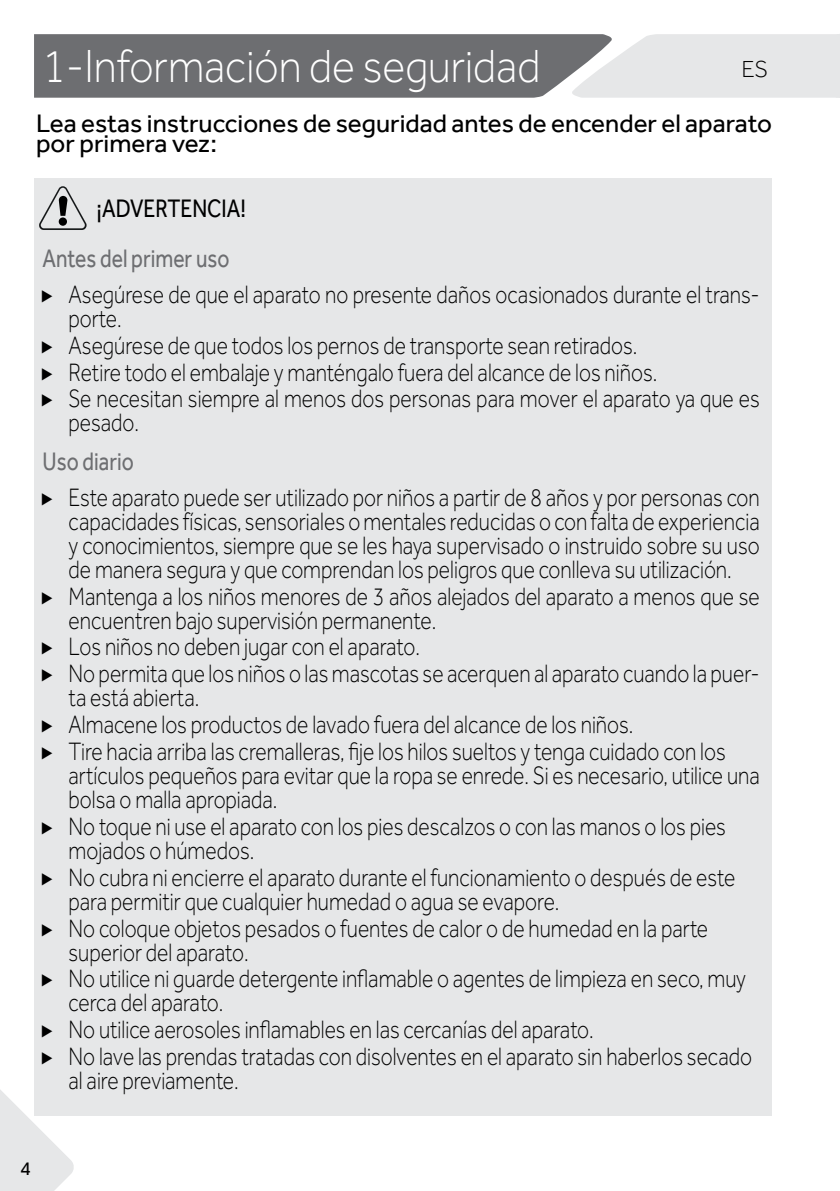
<style>
.page{position:relative;width:840px;height:1191px;background:#fff}
.page>*{position:absolute;margin:0;border:0;box-sizing:border-box;transform-origin:0 0}
.t1{font:300 48px "Effra";color:#fff;scale:.89 1}
.t2{font:300 26px/24px "Effra";color:#000;scale:.81 1}
.t3{font:26px/20px "Effra";color:#000}
.t4{font:26px "Effra";color:#000;scale:.81 1}
.t5{font:300 24px "Effra";color:#000}
.t6{font:20px "Effra";color:#000}
.s1{font-weight:400;color:#6d6e71}
.s2{font-family:"Minion Pro";font-weight:400}
</style>
<div class="page">
<svg style="left:0;top:1045px;width:75px;height:146px"></svg>
<svg style="left:34px;top:34px;width:805px;height:64px;background:#959698"></svg>
<div style="left:35px;top:178px;width:736px;height:937px;background:#e6e7e8"></div>
<svg style="left:39px;top:186px;width:47px;height:44px"></svg>
<div style="left:59px;top:217px;width:8px;height:9px;background:#000;border-radius:50%"></div>
<h1 class="t1" style="left:43px;top:39px;width:560px">1-Información de seguridad</h1>
<p class="t5" style="left:741px;top:55px;width:28px">ES</p>
<p class="t3" style="left:36px;top:113px;width:737px">Lea estas instrucciones de seguridad antes de encender el aparato por primera vez:</p>
<p class="t4" style="left:97px;top:193px;width:186px">¡ADVERTENCIA!</p>
<p class="t2" style="left:41px;top:241px;width:889px;line-height:35.4px"><span class="s1">Antes del primer uso<br></span><span class="s2">▶</span> Asegúrese de que el aparato no presente daños ocasionados durante el trans-</p>
<p class="t2" style="left:41px;top:305px;width:889px;line-height:26.8px;text-indent:28px">porte.<br><span class="s2">▶</span> Asegúrese de que todos los pernos de transporte sean retirados.<br><span class="s2">▶</span> Retire todo el embalaje y manténgalo fuera del alcance de los niños.<br><span class="s2">▶</span> Se necesitan siempre al menos dos personas para mover el aparato ya que es</p>
<p class="t2" style="left:69px;top:410px;width:89px">pesado.</p>
<p class="t2" style="left:41px;top:444px;width:889px;line-height:35.4px"><span class="s1">Uso diario<br></span><span class="s2">▶</span> Este aparato puede ser utilizado por niños a partir de 8 años y por personas con</p>
<p class="t2" style="left:69px;top:509px;width:854px;text-align:justify">capacidades físicas, sensoriales o mentales reducidas o con falta de experiencia y conocimientos, siempre que se les haya supervisado o instruido sobre su uso de manera segura y que comprendan los peligros que conlleva su utilización.</p>
<p class="t2" style="left:69px;top:584px;width:854px;text-indent:-28px"><span class="s2">▶</span> Mantenga a los niños menores de 3 años alejados del aparato a menos que se encuentren bajo supervisión permanente.</p>
<p class="t2" style="left:41px;top:633px;width:889px;line-height:26.8px"><span class="s2">▶</span> Los niños no deben jugar con el aparato.<br><span class="s2">▶</span> No permita que los niños o las mascotas se acerquen al aparato cuando la puer-</p>
<p class="t2" style="left:41px;top:684px;width:846px;line-height:26.8px;text-indent:28px">ta está abierta.<br><span class="s2">▶</span> Almacene los productos de lavado fuera del alcance de los niños.<br><span class="s2">▶</span> Tire hacia arriba las cremalleras, fije los hilos sueltos y tenga cuidado con los</p>
<p class="t2" style="left:69px;top:763px;width:854px">artículos pequeños para evitar que la ropa se enrede. Si es necesario, utilice una bolsa o malla apropiada.</p>
<p class="t2" style="left:69px;top:814px;width:812px;text-indent:-28px"><span class="s2">▶</span> No toque ni use el aparato con los pies descalzos o con las manos o los pies mojados o húmedos.</p>
<p class="t2" style="left:69px;top:865px;width:824px;text-indent:-28px"><span class="s2">▶</span> No cubra ni encierre el aparato durante el funcionamiento o después de este para permitir que cualquier humedad o agua se evapore.</p>
<p class="t2" style="left:69px;top:915px;width:790px;text-indent:-28px"><span class="s2">▶</span> No coloque objetos pesados o fuentes de calor o de humedad en la parte superior del aparato.</p>
<p class="t2" style="left:69px;top:966px;width:837px;text-indent:-28px"><span class="s2">▶</span> No utilice ni guarde detergente inflamable o agentes de limpieza en seco, muy cerca del aparato.</p>
<p class="t2" style="left:41px;top:1016px;width:879px;line-height:26.8px"><span class="s2">▶</span> No utilice aerosoles inflamables en las cercanías del aparato.<br><span class="s2">▶</span> No lave las prendas tratadas con disolventes en el aparato sin haberlos secado</p>
<p class="t2" style="left:69px;top:1068px;width:211px">al aire previamente.</p>
<p class="t6" style="left:20px;top:1156px;width:12px">4</p>
</div>
